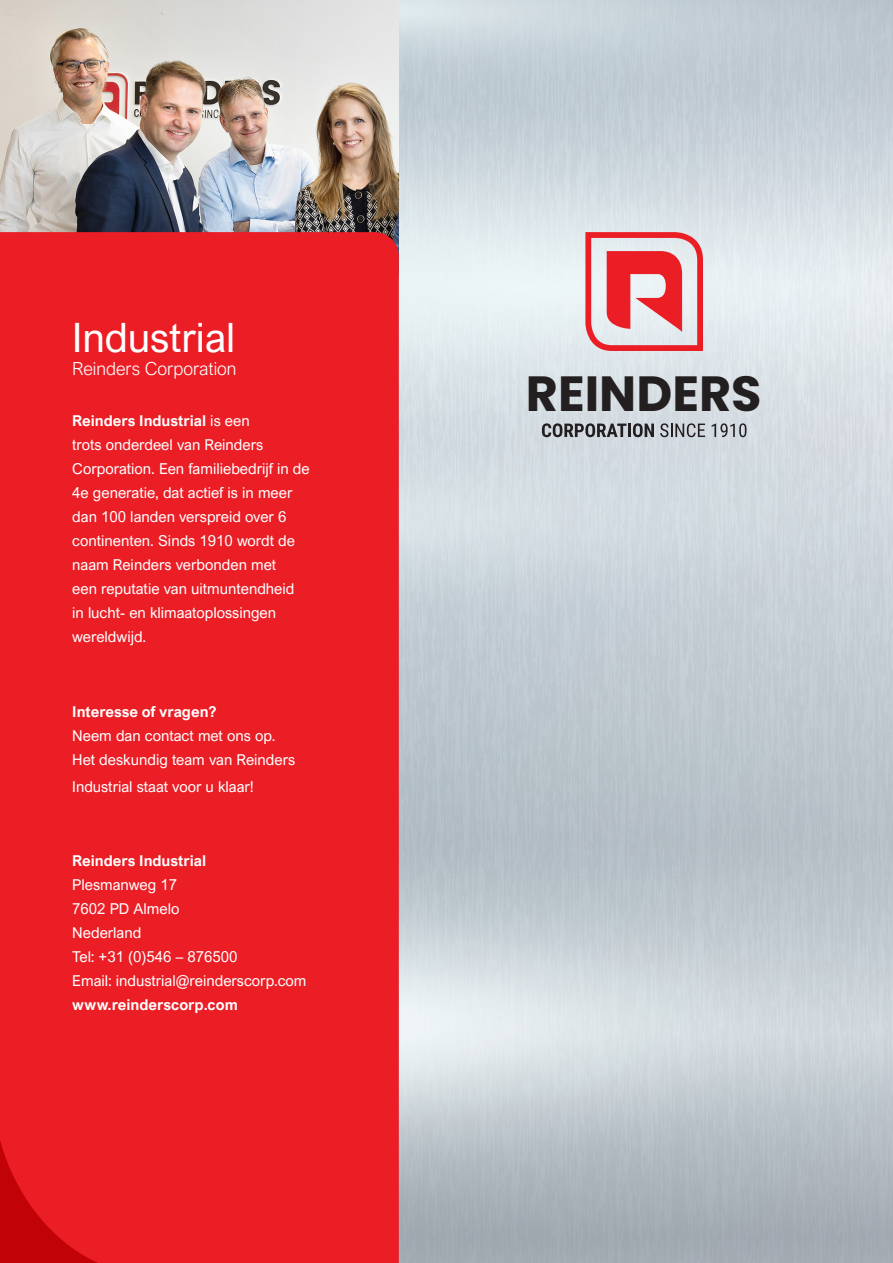
<style>
.page{position:relative;width:893px;height:1263px;background:#fff}
.page>*{position:absolute;margin:0;border:0;box-sizing:border-box;transform-origin:0 0}
.t1{font:700 49.35px "Poppins";color:#231f20}
.t2{font:40.5px "Arial Nova";color:#fff}
.t3{font:300 18px "Arial Nova";color:#fff}
.t4{font:15px/24px "Arial Nova";color:#fff}
.t5{font:700 15px "Arial Nova";color:#fff}
.s1{font-weight:700}
</style>
<div class="page">
<img style="left:0;top:0;width:399px;height:232px">
<div style="left:0;top:232px;width:399px;height:1031px;background:#eb1d25"></div>
<svg style="left:0;top:1077px;width:156px;height:186px"></svg>
<svg style="left:582px;top:229px;width:124px;height:125px"></svg>
<svg style="left:542px;top:423px;width:112px;height:14px"></svg>
<svg style="left:660px;top:423px;width:45px;height:14px"></svg>
<svg style="left:712px;top:423px;width:34px;height:14px"></svg>
<p class="t2" style="left:72px;top:315px;width:164px">Industrial</p>
<p class="t3" style="left:72px;top:358px;width:166px">Reinders Corporation</p>
<p class="t4" style="left:72px;top:408px;width:239px"><span class="s1">Reinders Industrial</span> is een<br>trots onderdeel van Reinders<br>Corporation. Een familiebedrijf in de<br>4e generatie, dat actief is in meer dan 100 landen verspreid over 6 continenten. Sinds 1910 wordt de naam Reinders verbonden met<br>een reputatie van uitmuntendheid in lucht- en klimaatoplossingen wereldwijd.</p>
<p class="t5" style="left:72px;top:703px;width:146px">Interesse of vragen?</p>
<p class="t4" style="left:72px;top:724px;width:205px">Neem dan contact met ons op.</p>
<p class="t4" style="left:72px;top:746px;width:225px;line-height:27px">Het deskundig team van Reinders<br>Industrial staat voor u klaar!</p>
<p class="t5" style="left:72px;top:852px;width:135px">Reinders Industrial</p>
<p class="t4" style="left:72px;top:873px;width:106px">Plesmanweg 17</p>
<p class="t4" style="left:72px;top:897px;width:109px">7602 PD Almelo</p>
<p class="t4" style="left:72px;top:921px;width:71px">Nederland</p>
<p class="t4" style="left:72px;top:945px;width:167px">Tel: +31 (0)546 – 876500</p>
<p class="t4" style="left:72px;top:969px;width:236px">Email: industrial@reinderscorp.com</p>
<p class="t5" style="left:72px;top:996px;width:167px">www.reinderscorp.com</p>
<h1 class="t1" style="left:526px;top:365px;width:237px">REINDERS</h1>
</div>
